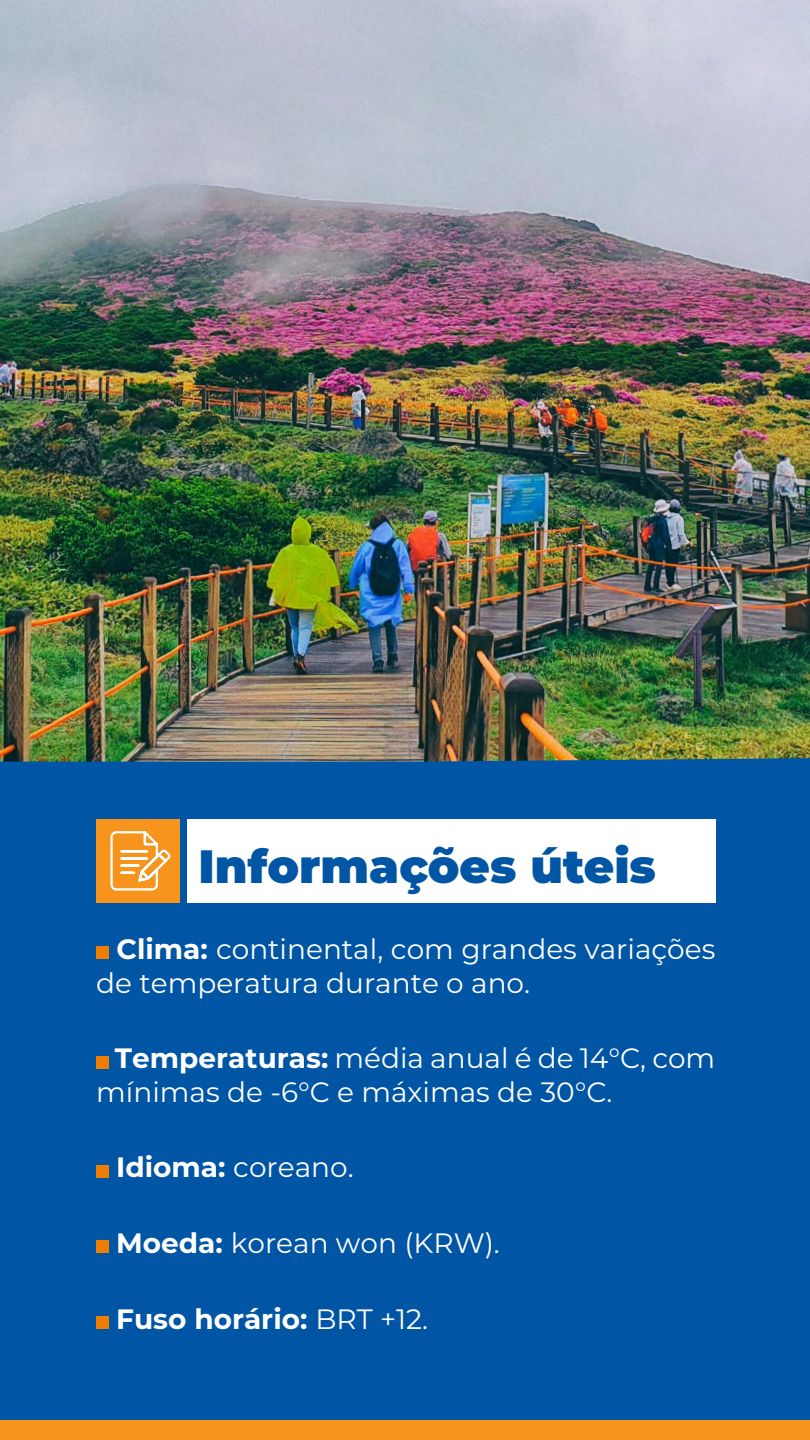
<style>
.page{position:relative;width:810px;height:1440px;background:#0056a4}
.page>*{position:absolute;margin:0;border:0;box-sizing:border-box;transform-origin:0 0}
.t1{font:900 46.72px "Montserrat";color:#0056a4}
.t2{font:27.97px/33.6px "Montserrat";color:#fff}
.t3{font:700 27.97px "Montserrat";color:#fff}
.s1{font-weight:700}
.s2{font-weight:400}
</style>
<div class="page">
<div style="left:0;top:1420px;width:810px;height:20px;background:#f7941d"></div>
<div style="left:96px;top:947px;width:13px;height:12px;background:#ef7d00"></div>
<div style="left:96px;top:1056px;width:13px;height:12px;background:#ef7d00"></div>
<div style="left:96px;top:1165px;width:13px;height:12px;background:#ef7d00"></div>
<div style="left:96px;top:1241px;width:13px;height:12px;background:#ef7d00"></div>
<div style="left:96px;top:1316px;width:13px;height:13px;background:#ef7d00"></div>
<div style="left:187px;top:819px;width:528px;height:84px;background:#fff"></div>
<div style="left:96px;top:819px;width:84px;height:84px;background:#f7941d"></div>
<svg style="left:110px;top:831px;width:61px;height:60px"></svg>
<img style="left:0;top:0;width:810px;height:762px">
<h1 class="t1" style="left:199px;top:832px;width:459px">Informações úteis</h1>
<p class="t2" style="left:96px;top:931px;width:621px;text-indent:20px"><span class="s1">Clima:</span> continental, com grandes variações de temperatura durante o ano.</p>
<p class="t2" style="left:96px;top:1041px;width:621px;text-indent:19px"><span class="s1">Temperaturas:</span> média anual é de 14°C, com mínimas de -6°C e máximas de 30°C.</p>
<p class="t2" style="left:116px;top:1150px;width:239px"><span class="s1">Idioma:</span> coreano.</p>
<p class="t2" style="left:116px;top:1225px;width:385px"><span class="s1">Moeda:</span> korean won (KRW).</p>
<p class="t3" style="left:116px;top:1299px;width:313px">Fuso horário: <span class="s2">BRT +12.</span></p>
</div>
